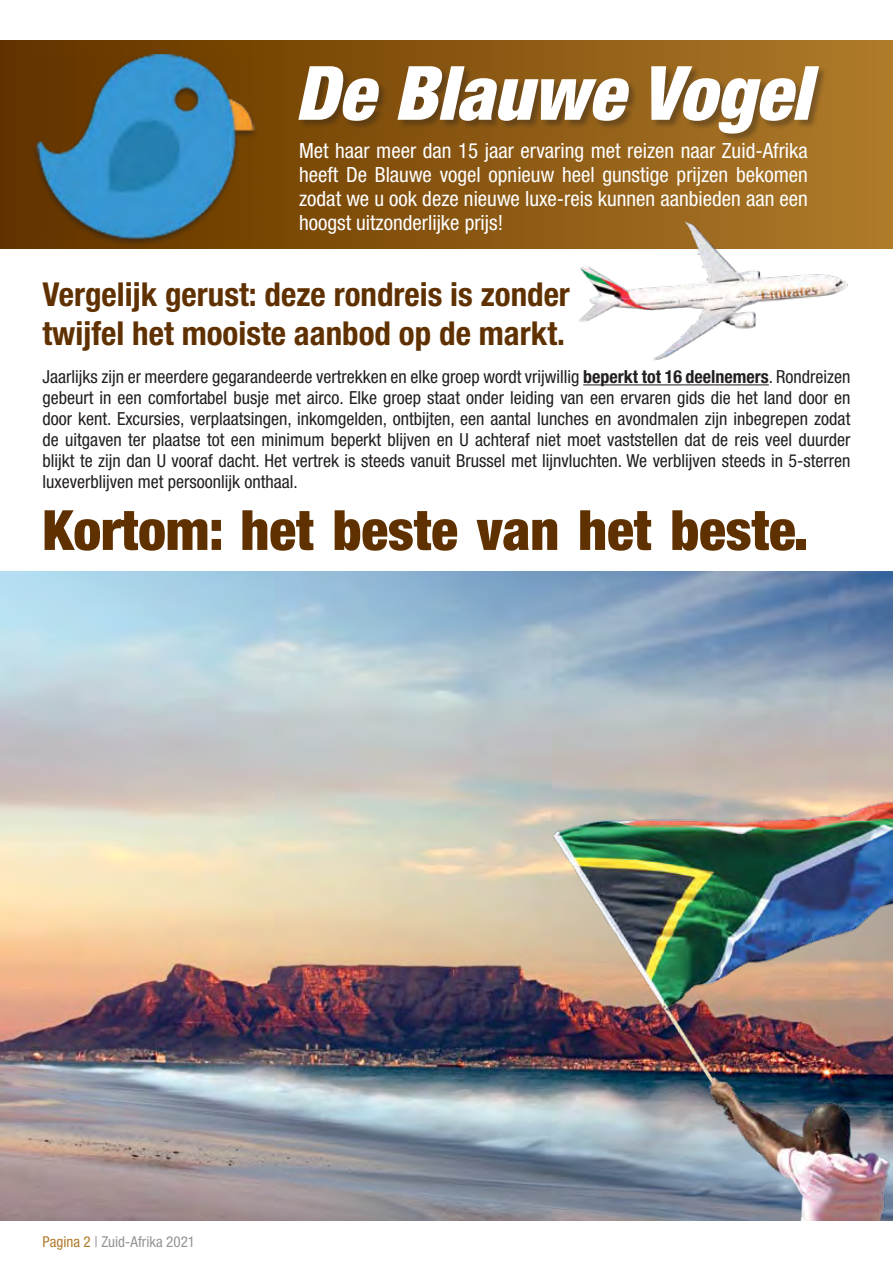
<style>
.page{position:relative;width:893px;height:1263px;background:#fff}
.page>*{position:absolute;margin:0;border:0;box-sizing:border-box;transform-origin:0 0}
.t1{font:italic 900 condensed 75px "Helvetica Neue LT Std";color:#fff}
.t2{font:900 condensed 55.5px "Helvetica Neue LT Std";color:#603100}
.t3{font:700 condensed 33px/39px "Helvetica Neue LT Std";color:#603100}
.t4{font:condensed 21px/24px "Helvetica Neue LT Std";color:#fff;text-align:justify}
.t5{font:condensed 18px/21px "Helvetica Neue LT Std";color:#231f20;text-align:justify}
.t6{font:condensed 15px "Helvetica Neue LT Std";color:#939598}
.s1{font-weight:700}
.s2{color:#af7c2a}
</style>
<div class="page">
<div style="left:0;top:40px;width:893px;height:208px;background:linear-gradient(to right,#613100,#ae7a29)"></div>
<img style="left:0;top:571px;width:893px;height:649px">
<hr style="left:583px;top:384px;width:186px;height:1px;background:#231f20">
<div style="left:298px;top:66px;width:529px;height:76px;background:#231f20;opacity:.35"></div>
<img style="left:490px;top:782px;width:403px;height:438px">
<img style="left:575px;top:219px;width:276px;height:141px">
<div style="left:31px;top:53px;width:228px;height:195px;background:#231f20;opacity:.6"></div>
<img style="left:35px;top:54px;width:221px;height:184px">
<h1 class="t1" style="left:295px;top:47px;width:517px">De Blauwe Vogel</h1>
<p class="t4" style="left:299px;top:138px;width:510px">Met haar meer dan 15 jaar ervaring met reizen naar Zuid-Afrika heeft De Blauwe vogel opnieuw heel gunstige prijzen bekomen zodat we u ook deze nieuwe luxe-reis kunnen aanbieden aan een hoogst uitzonderlijke prijs!</p>
<h3 class="t3" style="left:43px;top:274px;width:529px">Vergelijk gerust: deze rondreis is zonder twijfel het mooiste aanbod op de markt.</h3>
<p class="t5" style="left:43px;top:366px;width:809px">Jaarlijks zijn er meerdere gegarandeerde vertrekken en elke groep wordt vrijwillig <span class="s1">beperkt tot 16 deelnemers</span>. Rondreizen gebeurt in een comfortabel busje met airco. Elke groep staat onder leiding van een ervaren gids die het land door en door kent. Excursies, verplaatsingen, inkomgelden, ontbijten, een aantal lunches en avondmalen zijn inbegrepen zodat de uitgaven ter plaatse tot een minimum beperkt blijven en U achteraf niet moet vaststellen dat de reis veel duurder blijkt te zijn dan U vooraf dacht. Het vertrek is steeds vanuit Brussel met lijnvluchten. We verblijven steeds in 5-sterren luxeverblijven met persoonlijk onthaal.</p>
<h2 class="t2" style="left:43px;top:496px;width:767px">Kortom: het beste van het beste.</h2>
<p class="t6" style="left:43px;top:1233px;width:154px"><span class="s2">Pagina 2</span> | Zuid-Afrika 2021</p>
</div>
